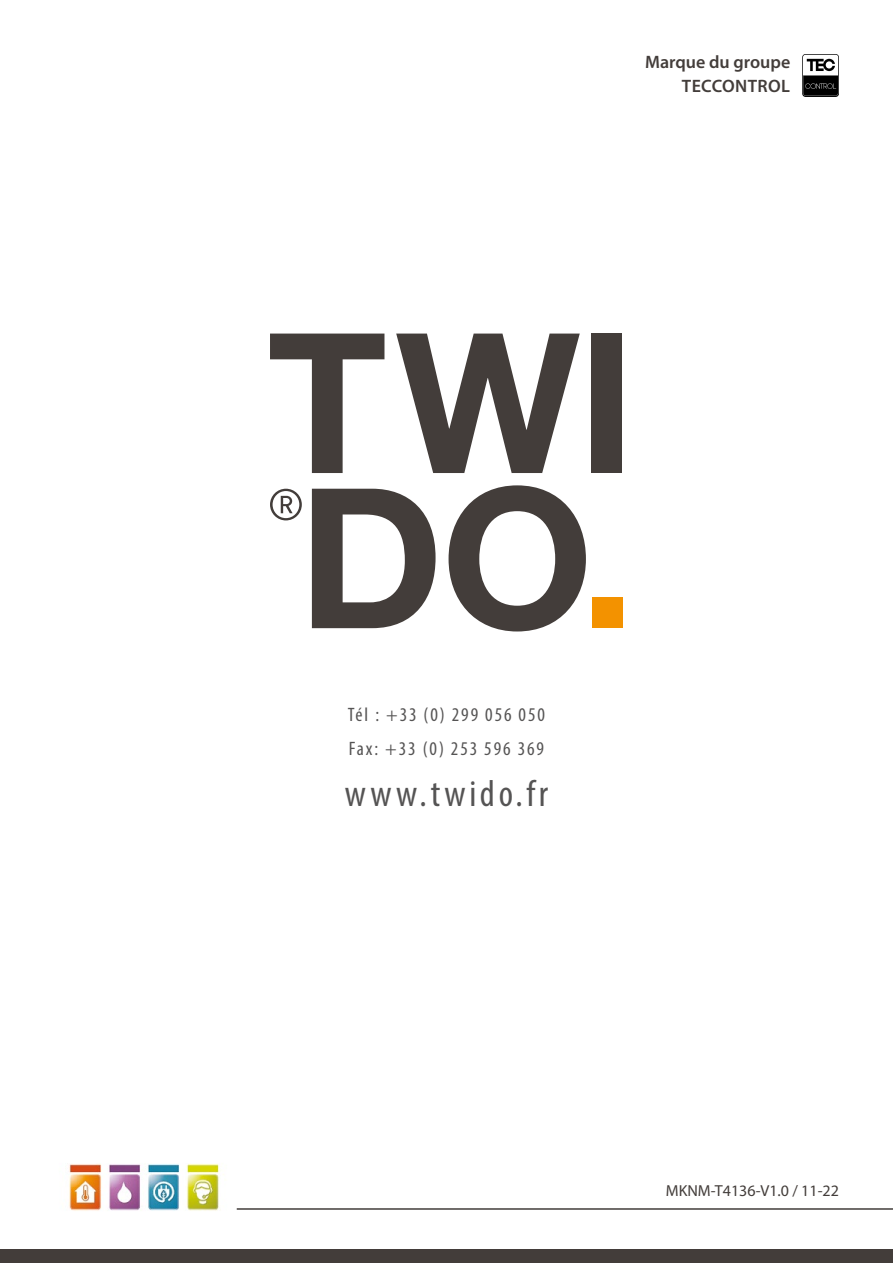
<style>
.page{position:relative;width:893px;height:1263px;background:#fff}
.page>*{position:absolute;margin:0;border:0;box-sizing:border-box;transform-origin:0 0}
.t1{font:condensed 37.5px "Myriad Pro";letter-spacing:.1em;color:#555454}
.t2{font:condensed 19.5px/34.5px "Myriad Pro";letter-spacing:.1em;color:#555454}
.t3{font:600 18px/24.8px "Myriad Pro";color:#433d3a;text-align:right}
.t4{font:15.9px "Myriad Pro";color:#433d3a}
</style>
<div class="page">
<svg style="left:270px;top:334px;width:114px;height:139px"></svg>
<svg style="left:396px;top:334px;width:184px;height:139px"></svg>
<div style="left:592px;top:334px;width:30px;height:139px;background:#433d3a"></div>
<svg style="left:312px;top:489px;width:124px;height:139px"></svg>
<svg style="left:449px;top:485px;width:137px;height:146px"></svg>
<div style="left:592px;top:597px;width:31px;height:31px;background:#f39200"></div>
<svg style="left:270px;top:489px;width:32px;height:31px"></svg>
<svg style="left:802px;top:54px;width:37px;height:43px"></svg>
<hr style="left:237px;top:1208px;width:656px;height:2px;background:#433d3a">
<div style="left:0;top:1249px;width:893px;height:14px;background:#433d3a"></div>
<img style="left:69px;top:1163px;width:155px;height:48px">
<p class="t3" style="left:645px;top:49px;width:147px">Marque du groupe<br>TECCONTROL</p>
<p class="t2" style="left:348px;top:697px;width:199px">Tél : +33 (0) 299 056 050<br>Fax: +33 (0) 253 596 369</p>
<h1 class="t1" style="left:345px;top:771px;width:205px">www.twido.fr</h1>
<p class="t4" style="left:666px;top:1180px;width:175px">MKNM-T4136-V1.0 / 11-22</p>
</div>
